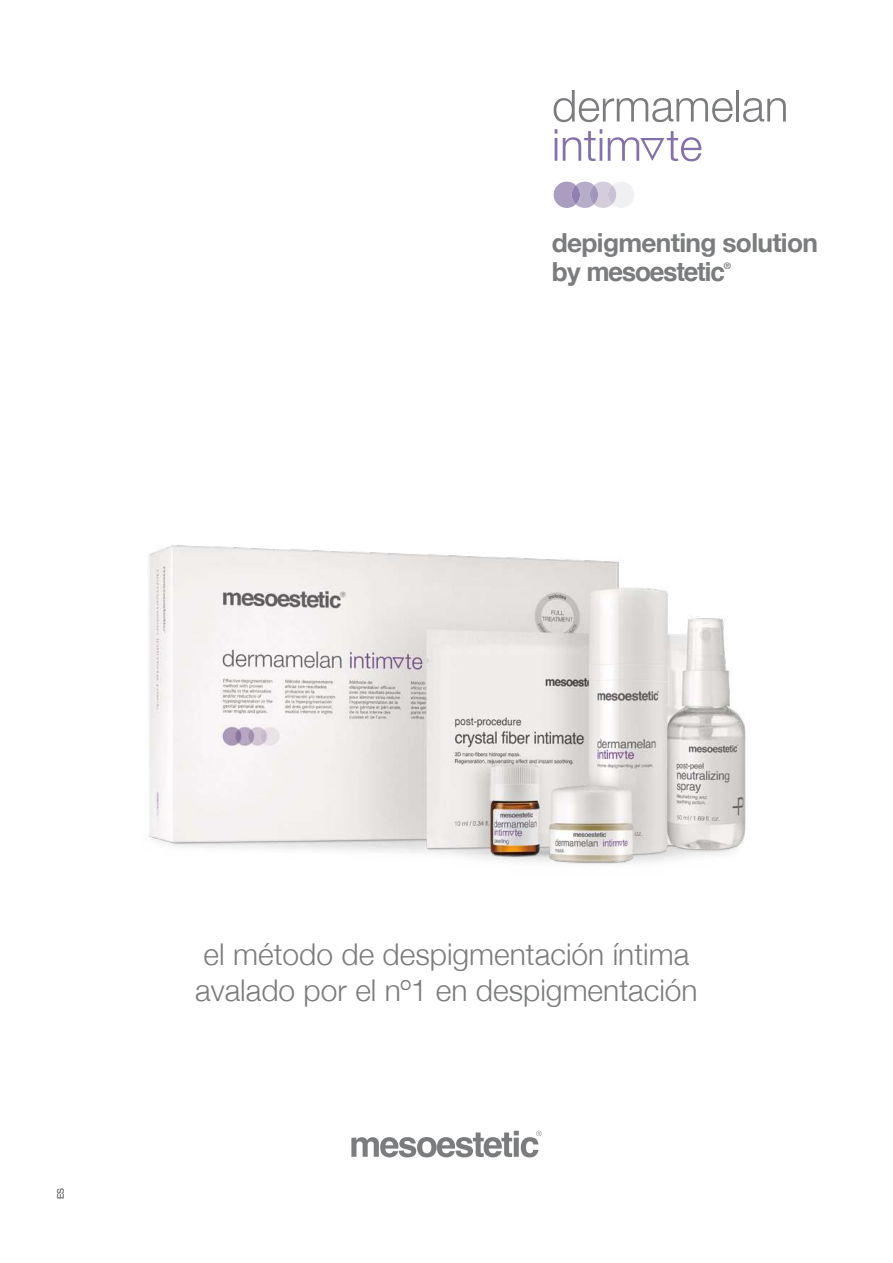
<style>
.page{position:relative;width:893px;height:1263px;background:#fff}
.page>*{position:absolute;margin:0;border:0;box-sizing:border-box;transform-origin:0 0}
.t1{font:300 30px/36px "Helvetica Neue";color:#7b7c7e}
.t2{font:700 26.25px "Helvetica Neue";letter-spacing:-.025em;color:#7b7c7e}
.t3{font:700 26.25px "Helvetica";letter-spacing:-.05em;color:#7b7c7e}
.t4{font:9px "Helvetica Neue";color:#7b7c7e}
.t5{font:700 9px "Helvetica Neue";color:#7b7c7e}
.s1{font-family:"Helvetica Neue"}
</style>
<div class="page">
<svg style="left:554px;top:90px;width:179px;height:32px"></svg>
<hr style="left:736px;top:90px;width:3px;height:32px;background:#7b7c7e">
<svg style="left:743px;top:98px;width:43px;height:24px"></svg>
<hr style="left:555px;top:138px;width:2px;height:23px;background:#8470ac">
<svg style="left:563px;top:129px;width:39px;height:32px"></svg>
<hr style="left:600px;top:138px;width:2px;height:23px;background:#8470ac">
<svg style="left:608px;top:131px;width:93px;height:30px"></svg>
<svg style="left:554px;top:182px;width:80px;height:26px"></svg>
<div style="left:572px;top:185px;width:8px;height:19px;background:#8f7fb3;border-radius:50%"></div>
<svg style="left:351px;top:1131px;width:191px;height:26px"></svg>
<img style="left:148px;top:545px;width:598px;height:319px">
<p class="t2" style="left:552px;top:222px;width:268px">depigmenting solution</p>
<p class="t3" style="left:552px;top:250px;width:175px"><span class="s1">by</span> mesoestetic</p>
<p class="t5" style="left:724px;top:259px;width:9px">®</p>
<p class="t4" style="left:54px;top:1199px;width:13px;rotate:-90deg">ES</p>
<p class="t1" style="left:195px;top:934px;width:504px">el método de despigmentación íntima avalado por el nº1 en despigmentación</p>
</div>
